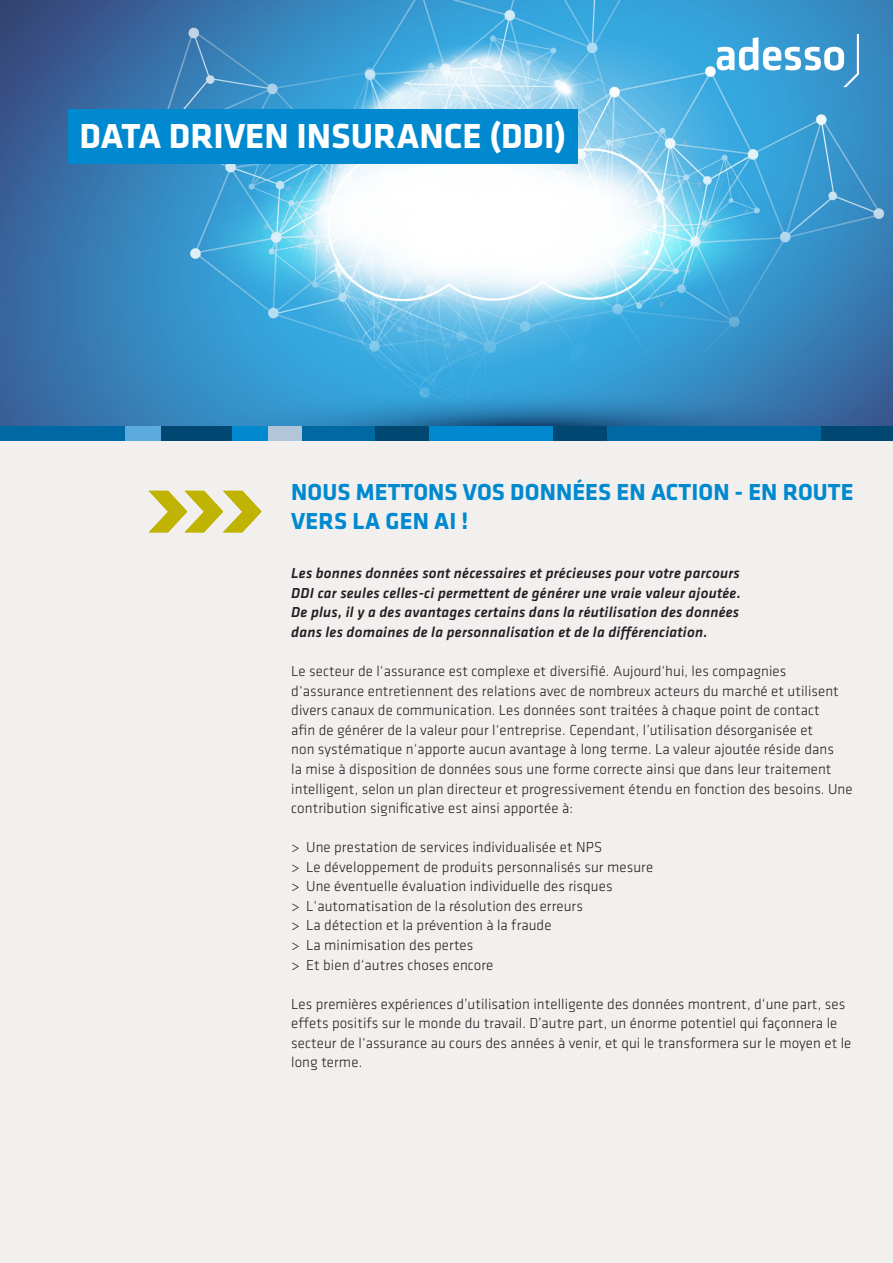
<style>
.page{position:relative;width:893px;height:1263px;background:#f2f0ee}
.page>*{position:absolute;margin:0;border:0;box-sizing:border-box;transform-origin:0 0}
.Head_1{font:700 36px "Klavika";color:#fff}
.Head_2{font:700 24px/29.4px "Klavika";letter-spacing:.005em;color:#0089cf}
.Copy{font:300 15px/19.5px "Klavika";letter-spacing:.005em;color:#231f20}
.Intro{font:italic 500 15px/19.5px "Klavika";letter-spacing:.015em;color:#231f20;text-align:justify}
</style>
<div class="page">
<svg style="left:149px;top:491px;width:112px;height:41px"></svg>
<img style="left:0;top:0;width:893px;height:426px">
<div style="left:607px;top:426px;width:214px;height:15px;background:#0068a2"></div>
<div style="left:821px;top:426px;width:72px;height:15px;background:#004772"></div>
<div style="left:429px;top:426px;width:125px;height:15px;background:#0089cf"></div>
<div style="left:554px;top:426px;width:53px;height:15px;background:#004772"></div>
<div style="left:375px;top:426px;width:54px;height:15px;background:#004772"></div>
<div style="left:302px;top:426px;width:73px;height:15px;background:#0068a2"></div>
<div style="left:268px;top:426px;width:34px;height:15px;background:#b2c6da"></div>
<div style="left:232px;top:426px;width:36px;height:15px;background:#0089cf"></div>
<div style="left:161px;top:426px;width:71px;height:15px;background:#004772"></div>
<div style="left:125px;top:426px;width:36px;height:15px;background:#5babdf"></div>
<div style="left:0;top:426px;width:125px;height:15px;background:#0068a2"></div>
<svg style="left:717px;top:34px;width:142px;height:53px;background:#67b3dd"></svg>
<div style="left:68px;top:109px;width:510px;height:54px;background:#0089cf"></div>
<p class="Head_1" style="left:80px;top:116px;width:488px">DATA DRIVEN INSURANCE (DDI)</p>
<p class="Head_2" style="left:291px;top:478px;width:564px">NOUS METTONS VOS DONNÉES EN ACTION - EN ROUTE<br>VERS LA GEN AI !</p>
<p class="Intro" style="left:291px;top:564px;width:451px">Les bonnes données sont nécessaires et précieuses pour votre parcours DDI car seules celles-ci permettent de générer une vraie valeur ajoutée.<br>De plus, il y a des avantages certains dans la réutilisation des données dans les domaines de la personnalisation et de la différenciation.</p>
<p class="Copy" style="left:291px;top:662px;width:563px">Le secteur de l‘assurance est complexe et diversifié. Aujourd‘hui, les compagnies d‘assurance entretiennent des relations avec de nombreux acteurs du marché et utilisent divers canaux de communication. Les données sont traitées à chaque point de contact<br>afin de générer de la valeur pour l‘entreprise. Cependant, l’utilisation désorganisée et<br>non systématique n‘apporte aucun avantage à long terme. La valeur ajoutée réside dans<br>la mise à disposition de données sous une forme correcte ainsi que dans leur traitement intelligent, selon un plan directeur et progressivement étendu en fonction des besoins. Une contribution significative est ainsi apportée à:</p>
<p class="Copy" style="left:291px;top:838px;width:312px">&gt; Une prestation de services individualisée et NPS</p>
<p class="Copy" style="left:291px;top:857px;width:363px">&gt; Le développement de produits personnalisés sur mesure</p>
<p class="Copy" style="left:291px;top:877px;width:323px">&gt; Une éventuelle évaluation individuelle des risques</p>
<p class="Copy" style="left:291px;top:896px;width:293px">&gt; L‘automatisation de la résolution des erreurs</p>
<p class="Copy" style="left:291px;top:916px;width:262px">&gt; La détection et la prévention à la fraude</p>
<p class="Copy" style="left:291px;top:935px;width:184px">&gt; La minimisation des pertes</p>
<p class="Copy" style="left:291px;top:955px;width:204px">&gt; Et bien d‘autres choses encore</p>
<p class="Copy" style="left:291px;top:994px;width:562px">Les premières expériences d’utilisation intelligente des données montrent, d‘une part, ses effets positifs sur le monde du travail. D’autre part, un énorme potentiel qui façonnera le secteur de l‘assurance au cours des années à venir, et qui le transformera sur le moyen et le long terme.</p>
</div>
